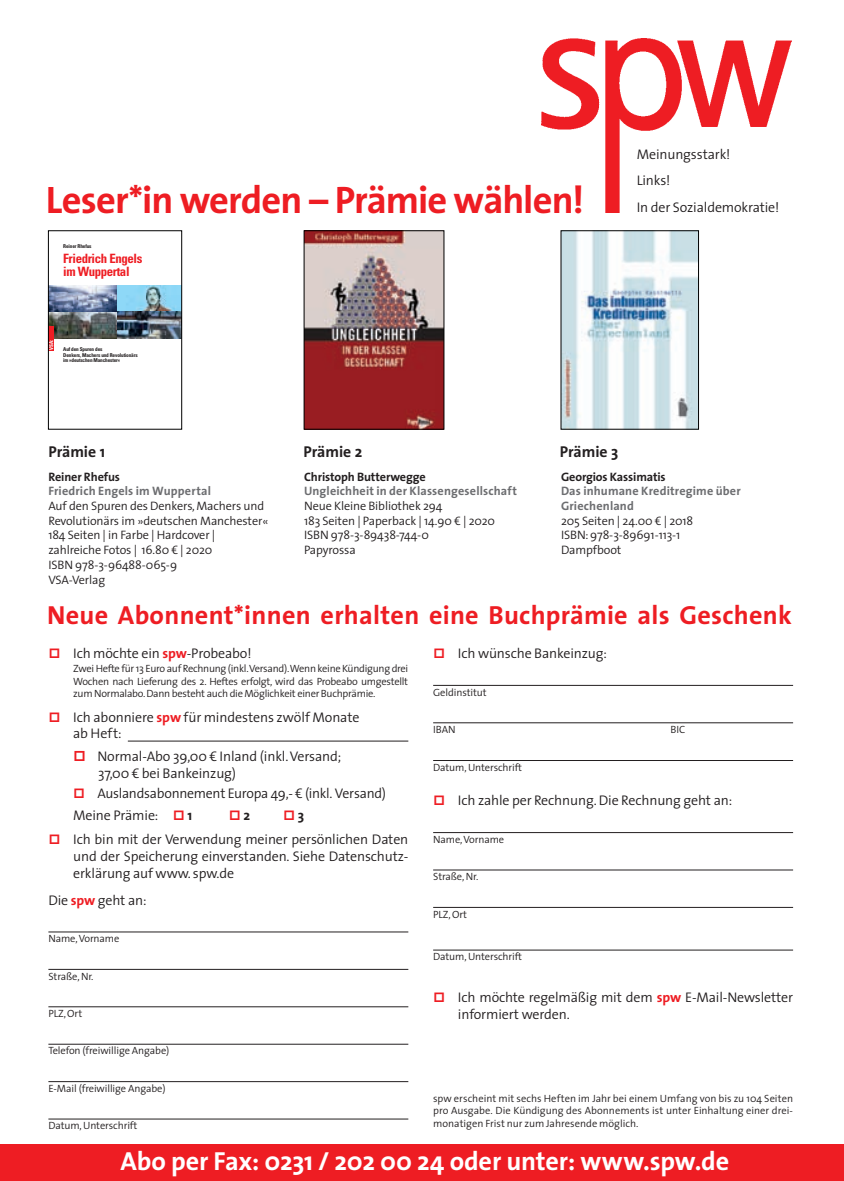
<style>
.page{position:relative;width:844px;height:1181px;background:#fff}
.page>*{position:absolute;margin:0;border:0;box-sizing:border-box;transform-origin:0 0}
.t1{font:700 38.5px "The Sans";letter-spacing:-.025em;color:#ee1d23}
.t2{font:700 26.25px "The Sans";letter-spacing:.01em;color:#ee1d23}
.t3{font:700 26.25px "The Sans";letter-spacing:-.005em;color:#fff}
.t4{font:700 15.75px "The Sans";color:#231f20}
.t5{font:300 14px/16.8px "The Sans";letter-spacing:-.01em;color:#231f20}
.t6{font:14px "The Sans Bold Expert";color:#ee1d23}
.t7{font:700 condensed 12.78px/13.1px "Univers";letter-spacing:-.03em;color:#ee1d23}
.t8{font:300 12.25px/14.7px "The Sans";letter-spacing:-.01em;color:#231f20}
.t9{font:700 12.25px/14.7px "The Sans";letter-spacing:.01em;color:#6c6d70}
.t10{font:700 12.25px "The Sans";letter-spacing:-.01em;color:#231f20}
.t11{font:300 10.5px/12.6px "The Sans";letter-spacing:-.01em;color:#231f20;text-align:justify}
.t12{font:700 condensed 5.25px/5.8px "Univers";letter-spacing:-.025em;color:#231f20}
.t13{font:700 condensed 5.25px "Univers";color:#fff}
.s1{font-family:"The Sans Bold Expert";font-weight:400;color:#ee1d23}
.s2{font-weight:700;color:#ee1d23}
.s3{font-family:"The Sans Bold Expert";font-weight:400;font-size:14.88px;color:#ee1d23}
.s4{font-weight:700}
.s5{font-family:"The Sans";font-weight:700;color:#231f20}
</style>
<div class="page">
<hr style="left:128px;top:741px;width:280px;height:1px;background:#231f20">
<hr style="left:48px;top:931px;width:360px;height:1px;background:#231f20">
<hr style="left:48px;top:969px;width:360px;height:1px;background:#231f20">
<hr style="left:48px;top:1006px;width:360px;height:1px;background:#231f20">
<hr style="left:48px;top:1044px;width:360px;height:1px;background:#231f20">
<hr style="left:48px;top:1081px;width:360px;height:1px;background:#231f20">
<hr style="left:48px;top:1118px;width:360px;height:1px;background:#231f20">
<img style="left:541px;top:39px;width:250px;height:173px">
<div style="left:0;top:1143px;width:843px;height:38px;background:#ee1d23"></div>
<hr style="left:433px;top:685px;width:359px;height:1px;background:#231f20">
<hr style="left:433px;top:722px;width:359px;height:1px;background:#231f20">
<hr style="left:433px;top:760px;width:359px;height:1px;background:#231f20">
<hr style="left:433px;top:832px;width:359px;height:1px;background:#231f20">
<hr style="left:433px;top:869px;width:359px;height:1px;background:#231f20">
<hr style="left:433px;top:907px;width:359px;height:1px;background:#231f20">
<hr style="left:433px;top:949px;width:359px;height:1px;background:#231f20">
<img style="left:50px;top:285px;width:130px;height:53px">
<div style="left:48px;top:326px;width:6px;height:25px;background:#ee1d23"></div>
<div style="left:48px;top:230px;width:134px;height:200px;border:1px solid #000"></div>
<img style="left:305px;top:232px;width:137px;height:196px">
<div style="left:303px;top:230px;width:141px;height:200px;border:1px solid #000"></div>
<img style="left:562px;top:232px;width:134px;height:196px">
<h1 class="t1" style="left:46px;top:175px;width:539px">Leser*in werden – Prämie wählen!</h1>
<p class="t12" style="left:63px;top:243px;width:30px">Reiner Rhefus</p>
<p class="t7" style="left:63px;top:252px;width:81px">Friedrich Engels im Wuppertal</p>
<p class="t13" style="left:48px;top:350px;width:12px;rotate:-90deg">VSA:</p>
<p class="t12" style="left:63px;top:346px;width:76px">Auf den Spuren des<br>Denkers, Machers und Revolutionärs im »deutschen Manchester«</p>
<h3 class="t5" style="left:636px;top:141px;width:144px;line-height:26.8px">Meinungsstark!<br>Links!<br>In der Sozialdemokratie!</h3>
<h3 class="t4" style="left:48px;top:442px;width:58px">Prämie 1</h3>
<h3 class="t4" style="left:303px;top:442px;width:60px">Prämie 2</h3>
<h3 class="t4" style="left:559px;top:442px;width:60px">Prämie 3</h3>
<p class="t10" style="left:48px;top:468px;width:73px">Reiner Rhefus</p>
<p class="t9" style="left:48px;top:484px;width:164px">Friedrich Engels im Wuppertal</p>
<p class="t8" style="left:48px;top:499px;width:221px">Auf den Spuren des Denkers, Machers und<br>Revolutionärs im »deutschen Manchester«<br>184 Seiten | in Farbe | Hardcover | zahlreiche Fotos | 16.80 € | 2020<br>ISBN 978-3-96488-065-9<br>VSA-Verlag</p>
<p class="t10" style="left:304px;top:468px;width:123px">Christoph Butterwegge</p>
<p class="t9" style="left:304px;top:484px;width:214px">Ungleichheit in der Klassengesellschaft</p>
<p class="t8" style="left:304px;top:499px;width:192px">Neue Kleine Bibliothek 294<br>183 Seiten | Paperback | 14.90 € | 2020<br>ISBN 978-3-89438-744-0<br>Papyrossa</p>
<p class="t10" style="left:561px;top:468px;width:106px">Georgios Kassimatis</p>
<p class="t9" style="left:561px;top:484px;width:181px">Das inhumane Kreditregime über<br>Griechenland</p>
<p class="t8" style="left:561px;top:513px;width:134px">205 Seiten | 24.00 € | 2018<br>ISBN: 978-3-89691-113-1<br>Dampfboot</p>
<h2 class="t2" style="left:47px;top:598px;width:746px">Neue Abonnent*innen erhalten eine Buchprämie als Geschenk</h2>
<h3 class="t5" style="left:48px;top:645px;width:204px"><span class="s1">ò</span> Ich möchte ein <span class="s2">spw</span>-Probeabo!</h3>
<p class="t11" style="left:73px;top:662px;width:336px">Zwei Hefte für 13 Euro auf Rechnung (inkl. Versand). Wenn keine Kündigung drei Wochen nach Lieferung des 2. Heftes erfolgt, wird das Probeabo umgestellt zum Normalabo. Dann besteht auch die Möglichkeit einer Buchprämie.</p>
<h3 class="t5" style="left:73px;top:708px;width:288px;text-indent:-25px"><span class="s1">ò</span> Ich abonniere <span class="s2">spw</span> für mindestens zwölf Monate ab Heft:</h3>
<h3 class="t5" style="left:98px;top:748px;width:245px;text-indent:-25px"><span class="s3">ò</span> Normal-Abo 39,00 € Inland (inkl. Versand;<br>37,00 € bei Bankeinzug)</h3>
<h3 class="t5" style="left:73px;top:783px;width:314px;line-height:21.7px"><span class="s1">ò</span> Auslandsabonnement Europa 49,- € (inkl. Versand)<br>Meine Prämie: <span class="s1">ò</span> <span class="s4">1</span></h3>
<h3 class="t5" style="left:433px;top:645px;width:175px"><span class="s1">ò</span> Ich wünsche Bankeinzug:</h3>
<p class="t11" style="left:433px;top:686px;width:55px">Geldinstitut</p>
<p class="t11" style="left:433px;top:723px;width:24px">IBAN</p>
<p class="t11" style="left:670px;top:723px;width:16px">BIC</p>
<p class="t11" style="left:433px;top:761px;width:90px">Datum, Unterschrift</p>
<h3 class="t5" style="left:433px;top:792px;width:300px"><span class="s1">ò</span> Ich zahle per Rechnung. Die Rechnung geht an:</h3>
<p class="t11" style="left:433px;top:833px;width:72px">Name, Vorname</p>
<p class="t11" style="left:433px;top:870px;width:47px">Straße, Nr.</p>
<p class="t11" style="left:433px;top:908px;width:35px">PLZ, Ort</p>
<p class="t11" style="left:433px;top:950px;width:90px">Datum, Unterschrift</p>
<h3 class="t5" style="left:458px;top:989px;width:336px;text-indent:-25px"><span class="s1">ò</span> Ich möchte regelmäßig mit dem <span class="s2">spw</span> E-Mail-Newsletter informiert werden.</h3>
<h3 class="t6" style="left:229px;top:806px;width:23px">ò<span class="s5">2</span></h3>
<h3 class="t6" style="left:283px;top:806px;width:23px">ò<span class="s5">3</span></h3>
<h3 class="t5" style="left:73px;top:831px;width:336px;text-align:justify;text-indent:-25px"><span class="s1">ò</span> Ich bin mit der Verwendung meiner persönlichen Daten und der Speicherung einverstanden. Siehe Datenschutz&shy;erklärung auf www. spw.de</h3>
<h3 class="t5" style="left:48px;top:891px;width:100px">Die <span class="s2">spw</span> geht an:</h3>
<p class="t11" style="left:48px;top:932px;width:72px">Name, Vorname</p>
<p class="t11" style="left:48px;top:969px;width:47px">Straße, Nr.</p>
<p class="t11" style="left:48px;top:1007px;width:35px">PLZ, Ort</p>
<p class="t11" style="left:48px;top:1044px;width:122px">Telefon (freiwillige Angabe)</p>
<p class="t11" style="left:48px;top:1082px;width:119px">E-Mail (freiwillige Angabe)</p>
<p class="t11" style="left:48px;top:1119px;width:90px">Datum, Unterschrift</p>
<p class="t11" style="left:433px;top:1092px;width:361px">spw erscheint mit sechs Heften im Jahr bei einem Umfang von bis zu 104 Seiten pro Ausgabe. Die Kündigung des Abonnements ist unter Einhaltung einer drei&shy;monatigen Frist nur zum Jahresende möglich.</p>
<h2 class="t3" style="left:120px;top:1143px;width:610px">Abo per Fax: 0231 / 202 00 24 oder unter: www.spw.de</h2>
</div>
